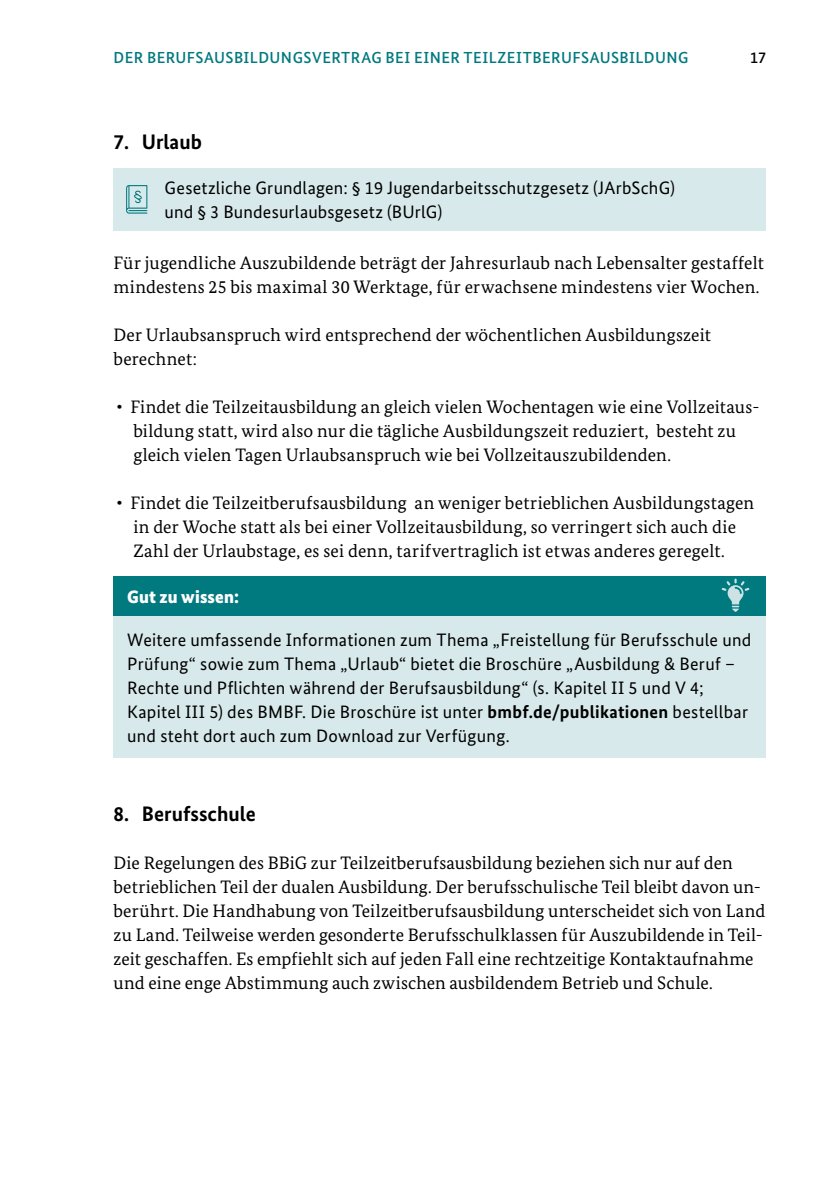
<style>
.page{position:relative;width:840px;height:1191px;background:#fff}
.page>*{position:absolute;margin:0;border:0;box-sizing:border-box;transform-origin:0 0}
.t1{font:700 21px "Bundes Sans";color:#000}
.Fliesstext{font:18px/24px "Bundes Serif";letter-spacing:.01em;color:#000}
.Aufzählung_Bullets{font:18px/24px "Bundes Serif";letter-spacing:.01em;color:#000}
.Tabelle_Fliesstext{font:18px/24px "Bundes Sans";letter-spacing:.015em;color:#000}
.Fliesstext_Infokaste{font:18px "Bundes Sans";letter-spacing:.01em;color:#000}
.Headline_Tabelle{font:900 18px "Bundes Sans";letter-spacing:.01em;color:#fff}
.t2{font:500 16px "Bundes Sans";color:#00797f}
.t3{font:500 16px "Bundes Sans";color:#000}
.s1{font-size:19px}
.s2{font-weight:700}
</style>
<div class="page">
<div style="left:113px;top:168px;width:652px;height:62px;background:#d8e9eb"></div>
<div style="left:113px;top:576px;width:652px;height:40px;background:#00797f"></div>
<div style="left:113px;top:616px;width:652px;height:141px;background:#d8e9eb"></div>
<svg style="left:126px;top:185px;width:21px;height:29px"></svg>
<svg style="left:721px;top:578px;width:28px;height:34px"></svg>
<p class="t2" style="left:113px;top:48px;width:54px">DER BERUFSAUSBILDUNGSVERTRAG</p>
<p class="t2" style="left:385px;top:48px;width:9px">BEI</p>
<p class="t2" style="left:414px;top:48px;width:10px">EINER</p>
<p class="t2" style="left:463px;top:48px;width:13px">TEILZEITBERUFSAUSBILDUNG</p>
<p class="t3" style="left:749px;top:48px;width:18px">17</p>
<h2 class="t1" style="left:113px;top:129px;width:90px">7. Urlaub</h2>
<p class="Fliesstext_Infokaste" style="left:164px;top:177px;width:511px">Gesetzliche Grundlagen: § 19 Jugendarbeitsschutzgesetz (JArbSchG)</p>
<p class="Fliesstext_Infokaste" style="left:164px;top:201px;width:279px">und § 3 Bundesurlaubsgesetz (BUrlG)</p>
<p class="Fliesstext" style="left:113px;top:250px;width:651px">Für jugendliche Auszubildende beträgt der Jahresurlaub nach Lebensalter gestaffelt mindestens 25 bis maximal 30 Werktage, für erwachsene mindestens vier Wochen.</p>
<p class="Fliesstext" style="left:113px;top:322px;width:598px">Der Urlaubsanspruch wird entsprechend der wöchentlichen Ausbildungszeit berechnet:</p>
<p class="Aufzählung_Bullets" style="left:133px;top:394px;width:627px;text-indent:-17px"><span class="s1">∙</span> Findet die Teilzeitausbildung an gleich vielen Wochentagen wie eine Vollzeitaus&shy;bildung statt, wird also nur die tägliche Ausbildungszeit reduziert, besteht zu gleich vielen Tagen Urlaubsanspruch wie bei Vollzeitauszubildenden.</p>
<p class="Aufzählung_Bullets" style="left:133px;top:490px;width:622px;text-indent:-17px"><span class="s1">∙</span> Findet die Teilzeitberufsausbildung an weniger betrieblichen Ausbildungstagen in der Woche statt als bei einer Vollzeitausbildung, so verringert sich auch die<br>Zahl der Urlaubstage, es sei denn, tarifvertraglich ist etwas anderes geregelt.</p>
<p class="Headline_Tabelle" style="left:127px;top:586px;width:113px">Gut zu wissen:</p>
<p class="Tabelle_Fliesstext" style="left:127px;top:627px;width:625px">Weitere umfassende Informationen zum Thema „Freistellung für Berufsschule und Prüfung“ sowie zum Thema „Urlaub“ bietet die Broschüre „Ausbildung &amp; Beruf – Rechte und Pflichten während der Berufsausbildung“ (s. Kapitel II 5 und V 4; Kapitel III 5) des BMBF. Die Broschüre ist unter <span class="s2">bmbf.de/publikationen</span> bestellbar und steht dort auch zum Download zur Verfügung.</p>
<h2 class="t1" style="left:113px;top:801px;width:144px">8. Berufsschule</h2>
<p class="Fliesstext" style="left:113px;top:850px;width:653px">Die Regelungen des BBiG zur Teilzeitberufsausbildung beziehen sich nur auf den betrieblichen Teil der dualen Ausbildung. Der berufsschulische Teil bleibt davon un&shy;berührt. Die Handhabung von Teilzeitberufsausbildung unterscheidet sich von Land zu Land. Teilweise werden gesonderte Berufsschulklassen für Auszubildende in Teil&shy;zeit geschaffen. Es empfiehlt sich auf jeden Fall eine rechtzeitige Kontaktaufnahme und eine enge Abstimmung auch zwischen ausbildendem Betrieb und Schule.</p>
</div>
